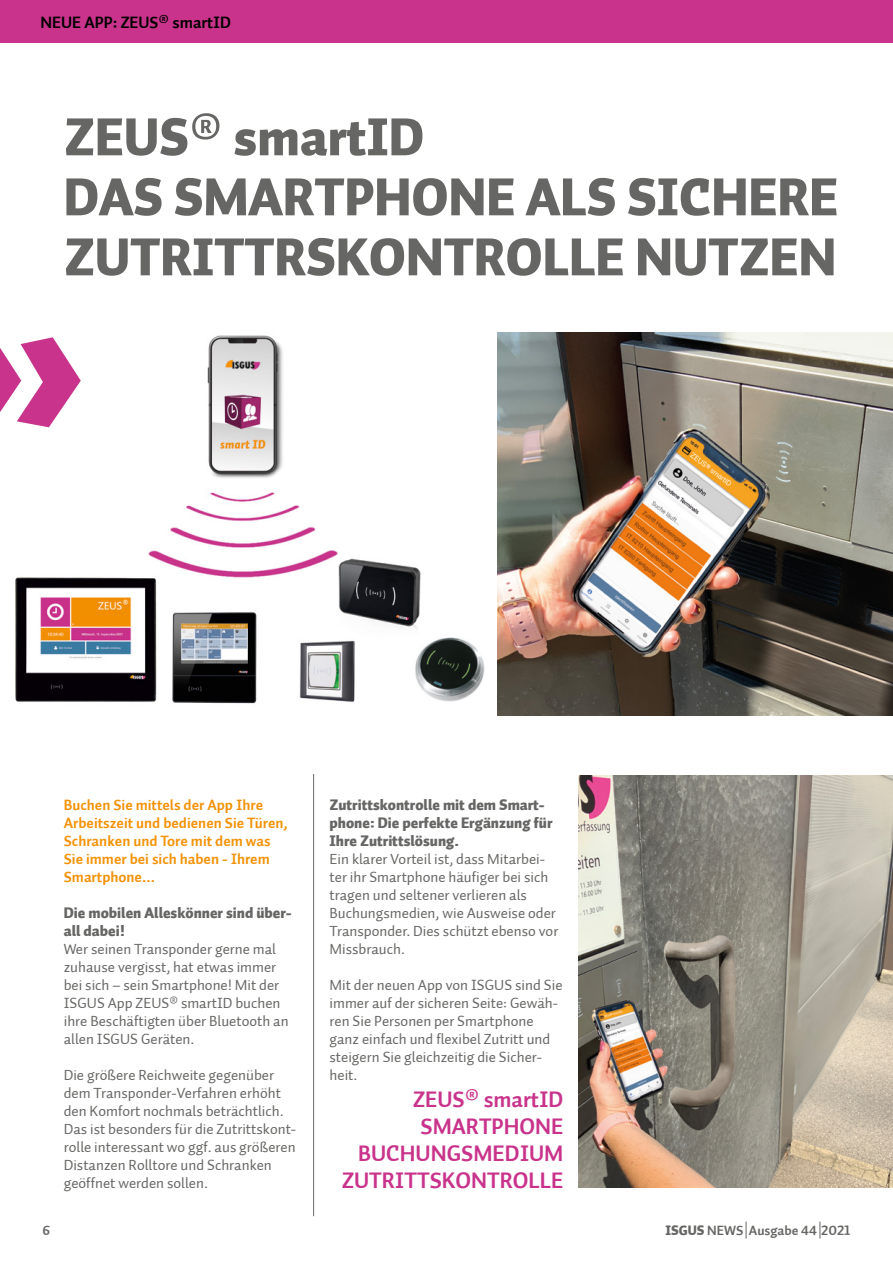
<style>
.page{position:relative;width:893px;height:1263px;background:#fff}
.page>*{position:absolute;margin:0;border:0;box-sizing:border-box;transform-origin:0 0}
.t1{font:52.5px/60px "Auto 1 Black LF";color:#666665}
.t2{font:22.5px/27px "Auto 1 Bold LF";color:#c9338b;text-align:right}
.t3{font:16.5px "Auto 1 Bold LF";color:#000}
.t4{font:15px/18px "Auto 1";color:#666665}
.t5{font:15px/18px "Auto 1 Bold LF";color:#f39207}
.t6{font:900 15px/18px "Auto 1";color:#666665}
.t7{font:13.5px "Auto 1 Bold LF";color:#666665}
.s1{font-family:"Auto 1";font-weight:900}
.s2{font-family:"Auto 1 Black LF"}
</style>
<div class="page">
<img style="left:15px;top:333px;width:878px;height:382px">
<img style="left:578px;top:775px;width:315px;height:412px">
<hr style="left:313px;top:774px;width:1px;height:442px;background:#666665">
<svg style="left:0;top:337px;width:81px;height:90px"></svg>
<svg style="left:746px;top:1221px;width:1px;height:17px"></svg>
<svg style="left:820px;top:1221px;width:1px;height:17px"></svg>
<div style="left:0;top:0;width:893px;height:43px;background:#c9338b"></div>
<p class="t3" style="left:40px;top:11px;width:192px">NEUE APP: ZEUS<span class="s1">®</span> smartID</p>
<h1 class="t1" style="left:64px;top:109px;width:776px">ZEUS® smartID<br>DAS SMARTPHONE ALS SICHERE<br>ZUTRITTRSKONTROLLE NUTZEN</h1>
<p class="t5" style="left:64px;top:796px;width:226px">Buchen Sie mittels der App Ihre<br>Arbeitszeit und bedienen Sie Türen,<br>Schranken und Tore mit dem was<br>Sie immer bei sich haben - Ihrem<br>Smartphone...</p>
<p class="t6" style="left:64px;top:904px;width:230px">Die mobilen Alleskönner sind über&shy;all dabei!</p>
<p class="t4" style="left:64px;top:940px;width:226px">Wer seinen Transponder gerne mal zuhause vergisst, hat etwas immer bei sich – sein Smartphone! Mit der<br>ISGUS App ZEUS® smartID buchen ihre Beschäftigten über Bluetooth an allen ISGUS Geräten.</p>
<p class="t4" style="left:64px;top:1066px;width:234px">Die größere Reichweite gegenüber dem Transponder-Verfahren erhöht den Komfort nochmals beträchtlich.<br>Das ist besonders für die Zutrittskont&shy;rolle interessant wo ggf. aus größeren Distanzen Rolltore und Schranken geöffnet werden sollen.</p>
<p class="t6" style="left:330px;top:796px;width:224px">Zutrittskontrolle mit dem Smart&shy;phone: Die perfekte Ergänzung für<br>Ihre Zutrittslösung.</p>
<p class="t4" style="left:330px;top:850px;width:230px">Ein klarer Vorteil ist, dass Mitarbei&shy;ter ihr Smartphone häufiger bei sich tragen und seltener verlieren als<br>Buchungsmedien, wie Ausweise oder<br>Transponder. Dies schützt ebenso vor<br>Missbrauch.</p>
<p class="t4" style="left:330px;top:976px;width:234px">Mit der neuen App von ISGUS sind Sie immer auf der sicheren Seite: Gewäh&shy;ren Sie Personen per Smartphone ganz einfach und flexibel Zutritt und steigern Sie gleichzeitig die Sicher&shy;heit.</p>
<h2 class="t2" style="left:342px;top:1086px;width:223px">ZEUS<span class="s1">®</span> smartID<br>SMARTPHONE<br>BUCHUNGSMEDIUM<br>ZUTRITTSKONTROLLE</h2>
<p class="t7" style="left:43px;top:1222px;width:9px">6</p>
<p class="t7" style="left:665px;top:1222px;width:186px"><span class="s2">ISGUS</span> NEWS Ausgabe 44 2021</p>
</div>
